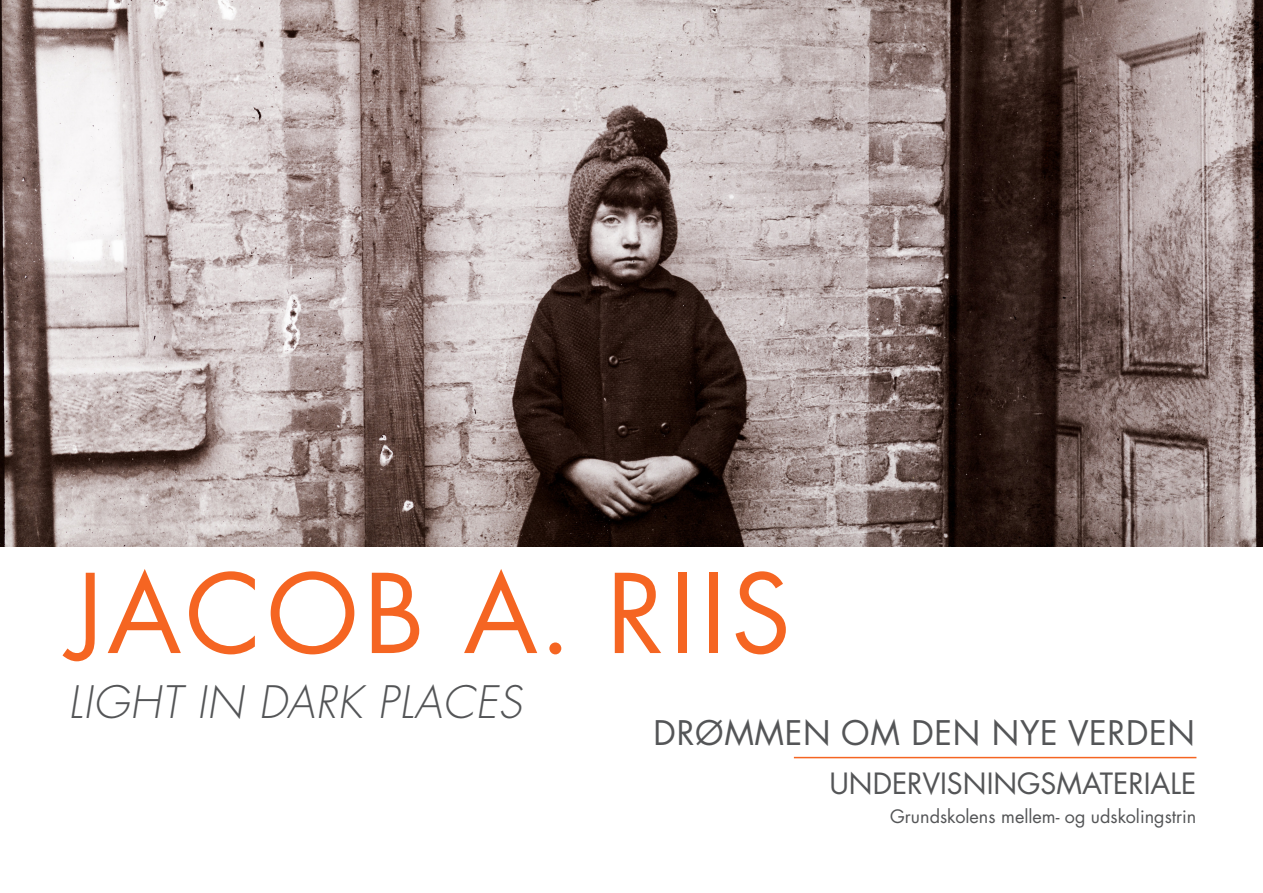
<style>
.page{position:relative;width:1263px;height:893px;background:#fff}
.page>*{position:absolute;margin:0;border:0;box-sizing:border-box;transform-origin:0 0}
.t1{font:106.5px "Futura LT Pro";letter-spacing:.05em;color:#f56522}
.t2{font:italic 300 43.5px "Futura LT Pro";letter-spacing:.02em;color:#545557}
.t3{font:33px "Futura LT Pro";letter-spacing:.02em;color:#545557}
.t4{font:28.5px "Futura LT Pro";color:#545557}
.t5{font:18px "Futura LT Pro";color:#545557}
</style>
<div class="page">
<img style="left:0;top:0;width:1263px;height:546px">
<hr style="left:794px;top:757px;width:402px;height:1px;background:#f56522">
<p class="t1" style="left:70px;top:541px;width:723px">JACOB A. RIIS</p>
<p class="t2" style="left:68px;top:674px;width:455px">LIGHT IN DARK PLACES</p>
<p class="t3" style="left:654px;top:711px;width:543px">DRØMMEN OM DEN NYE VERDEN</p>
<p class="t4" style="left:829px;top:764px;width:368px">UNDERVISNINGSMATERIALE</p>
<p class="t5" style="left:890px;top:804px;width:308px">Grundskolens mellem- og udskolingstrin</p>
</div>
